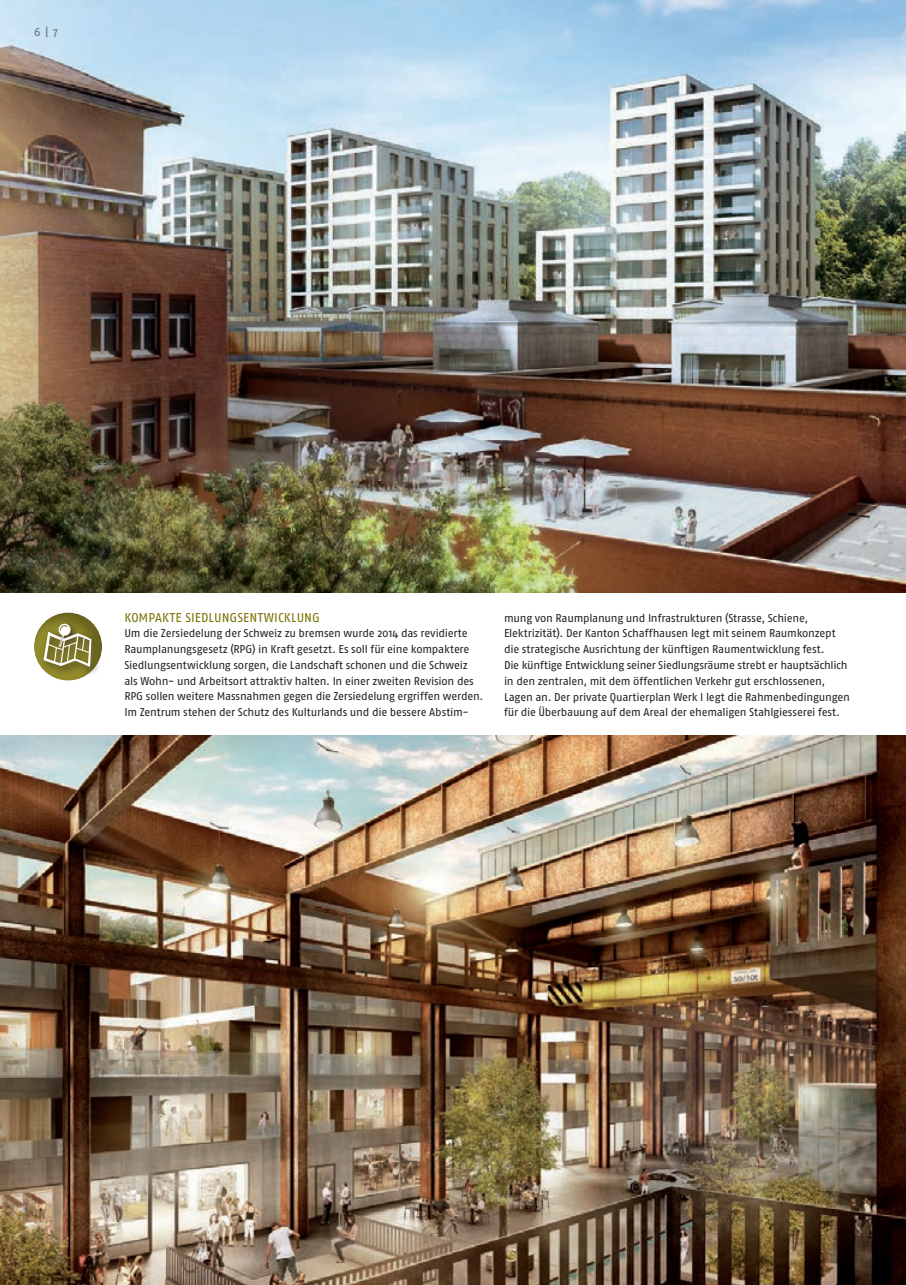
<style>
.page{position:relative;width:906px;height:1285px;background:#fff}
.page>*{position:absolute;margin:0;border:0;box-sizing:border-box;transform-origin:0 0}
._2_0_Lauftext_Titel{font:12.75px "Fago No";color:#787000}
.t1{font:11.7px "Fago No";color:#6c6d70}
._2_0_Lauftext_Titel-2{font:11.25px/15.8px "Fago No";letter-spacing:-.02em;color:#231f20}
</style>
<div class="page">
<img style="left:0;top:735px;width:906px;height:549px">
<img style="left:0;top:0;width:906px;height:592px">
<div style="left:32px;top:609px;width:71px;height:72px;background:#231f20;opacity:.33"></div>
<div style="left:40px;top:619px;width:61px;height:57px;background:#231f20;opacity:.75"></div>
<svg style="left:44px;top:623px;width:47px;height:43px"></svg>
<p class="t1" style="left:34px;top:26px;width:25px">6 | 7</p>
<p class="_2_0_Lauftext_Titel" style="left:124px;top:609px;width:197px">KOMPAKTE SIEDLUNGSENTWICKLUNG</p>
<p class="_2_0_Lauftext_Titel-2" style="left:124px;top:625px;width:360px">Um die Zersiedelung der Schweiz zu bremsen wurde 2014 das revidierte Raumplanungsgesetz (RPG) in Kraft gesetzt. Es soll für eine kompaktere Siedlungsentwicklung sorgen, die Landschaft schonen und die Schweiz als Wohn- und Arbeitsort attraktiv halten. In einer zweiten Revision des RPG sollen weitere Massnahmen gegen die Zersiedelung ergriffen werden.<br>Im Zentrum stehen der Schutz des Kulturlands und die bessere Abstim-</p>
<p class="_2_0_Lauftext_Titel-2" style="left:504px;top:609px;width:333px">mung von Raumplanung und Infrastrukturen (Strasse, Schiene,<br>Elektrizität). Der Kanton Schaffhausen legt mit seinem Raumkonzept die strategische Ausrichtung der künftigen Raumentwicklung fest.</p>
<p class="_2_0_Lauftext_Titel-2" style="left:504px;top:657px;width:347px">Die künftige Entwicklung seiner Siedlungsräume strebt er hauptsächlich in den zentralen, mit dem öffentlichen Verkehr gut erschlossenen, Lagen an. Der private Quartierplan Werk I legt die Rahmenbedingungen für die Überbauung auf dem Areal der ehemaligen Stahlgiesserei fest.</p>
</div>
